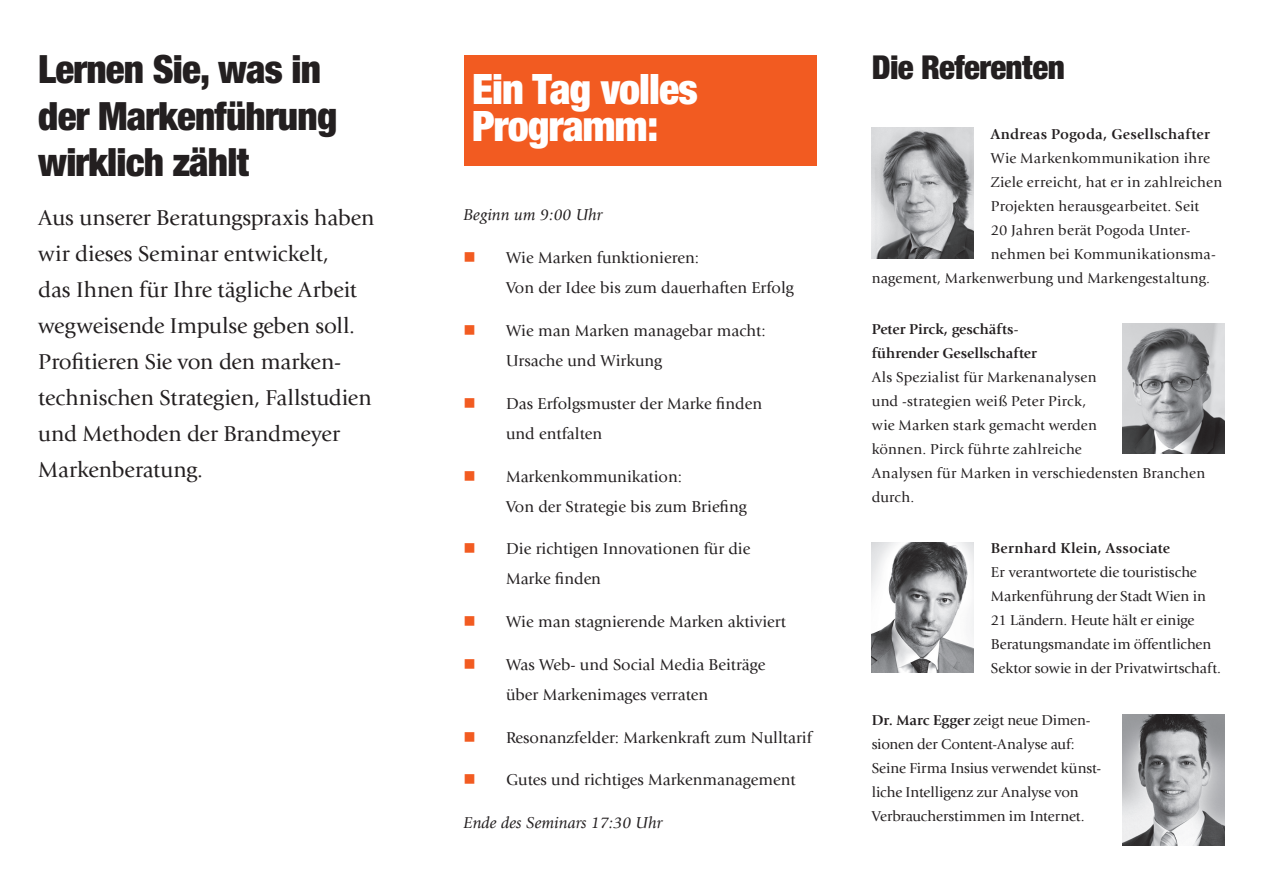
<style>
.page{position:relative;width:1263px;height:893px;background:#fff}
.page>*{position:absolute;margin:0;border:0;box-sizing:border-box;transform-origin:0 0}
.t1{font:900 condensed 42px/36.5px "Helvetica Neue LTW1 G";letter-spacing:-.02em;color:#fff}
.t2{font:900 condensed 39px/46.5px "Helvetica Neue LTW1 G";letter-spacing:-.02em;color:#231f20}
.t3{font:900 condensed 33px "Helvetica Neue LTW1 G";letter-spacing:-.02em;color:#231f20}
.t4{font:22.5px/36px "Giovanni";letter-spacing:-.005em;color:#231f20}
.t5{font:16.5px/30px "Giovanni";color:#231f20}
.t6{font:italic 16.5px "Giovanni";color:#231f20}
.t7{font:15px/24px "Giovanni";letter-spacing:.005em;color:#231f20}
.t8{font:700 15px/24px "Giovanni";letter-spacing:.01em;color:#231f20}
.s1{font-weight:700}
</style>
<div class="page">
<img style="left:872px;top:542px;width:102px;height:131px">
<img style="left:872px;top:128px;width:102px;height:130px">
<div style="left:463px;top:55px;width:353px;height:111px;background:#f25b21"></div>
<img style="left:1123px;top:323px;width:102px;height:131px">
<img style="left:1123px;top:714px;width:102px;height:131px">
<h2 class="t2" style="left:38px;top:46px;width:300px">Lernen Sie, was in der Markenführung wirklich zählt</h2>
<h3 class="t3" style="left:872px;top:47px;width:195px">Die Referenten</h3>
<p class="t4" style="left:38px;top:199px;width:338px">Aus unserer Beratungspraxis haben wir dieses Seminar entwickelt,<br>das Ihnen für Ihre tägliche Arbeit wegweisende Impulse geben soll.<br>Profitieren Sie von den marken&shy;technischen Strategien, Fallstudien und Methoden der Brandmeyer<br>Markenberatung.</p>
<h1 class="t1" style="left:472px;top:71px;width:228px">Ein Tag volles<br>Programm:</h1>
<p class="t8" style="left:991px;top:122px;width:221px">Andreas Pogoda, Gesellschafter</p>
<p class="t7" style="left:991px;top:146px;width:221px">Wie Markenkommunikation ihre</p>
<p class="t7" style="left:991px;top:170px;width:233px">Ziele erreicht, hat er in zahlreichen</p>
<p class="t7" style="left:991px;top:194px;width:210px">Projekten herausgearbeitet. Seit</p>
<p class="t7" style="left:991px;top:218px;width:201px">20 Jahren berät Pogoda Unter-</p>
<p class="t7" style="left:991px;top:242px;width:226px">nehmen bei Kommunikationsma-</p>
<p class="t7" style="left:872px;top:266px;width:340px">nagement, Markenwerbung und Markengestaltung.</p>
<p class="t8" style="left:872px;top:317px;width:167px">Peter Pirck, geschäfts&shy;führender Gesellschafter</p>
<p class="t7" style="left:872px;top:365px;width:335px">Als Spezialist für Markenanalysen<br>und -strategien weiß Peter Pirck,<br>wie Marken stark gemacht werden<br>können. Pirck führte zahlreiche<br>Analysen für Marken in verschiedensten Branchen durch.</p>
<p class="t8" style="left:991px;top:536px;width:181px">Bernhard Klein, Associate</p>
<p class="t7" style="left:991px;top:560px;width:232px">Er verantwortete die touristische Markenführung der Stadt Wien in 21 Ländern. Heute hält er einige Beratungsmandate im öffentlichen Sektor sowie in der Privatwirtschaft.</p>
<p class="t6" style="left:463px;top:205px;width:141px">Beginn um 9:00 Uhr</p>
<p class="t5" style="left:506px;top:243px;width:289px">Wie Marken funktionieren:<br>Von der Idee bis zum dauerhaften Erfolg</p>
<p class="t5" style="left:506px;top:316px;width:261px">Wie man Marken managebar macht:<br>Ursache und Wirkung</p>
<p class="t5" style="left:506px;top:388px;width:258px">Das Erfolgsmuster der Marke finden und entfalten</p>
<p class="t5" style="left:506px;top:461px;width:242px">Markenkommunikation:<br>Von der Strategie bis zum Briefing</p>
<p class="t5" style="left:506px;top:534px;width:246px">Die richtigen Innovationen für die<br>Marke finden</p>
<p class="t5" style="left:506px;top:607px;width:281px">Wie man stagnierende Marken aktiviert</p>
<p class="t5" style="left:506px;top:649px;width:261px">Was Web- und Social Media Beiträge über Markenimages verraten</p>
<p class="t5" style="left:506px;top:722px;width:307px">Resonanzfelder: Markenkraft zum Nulltarif</p>
<p class="t5" style="left:506px;top:765px;width:291px">Gutes und richtiges Markenmanagement</p>
<p class="t6" style="left:463px;top:813px;width:200px">Ende des Seminars 17:30 Uhr</p>
<p class="t7" style="left:872px;top:708px;width:231px"><span class="s1">Dr. Marc Egger</span> zeigt neue Dimen&shy;sionen der Content-Analyse auf:<br>Seine Firma Insius verwendet künst&shy;liche Intelligenz zur Analyse von Verbraucherstimmen im Internet.</p>
</div>
